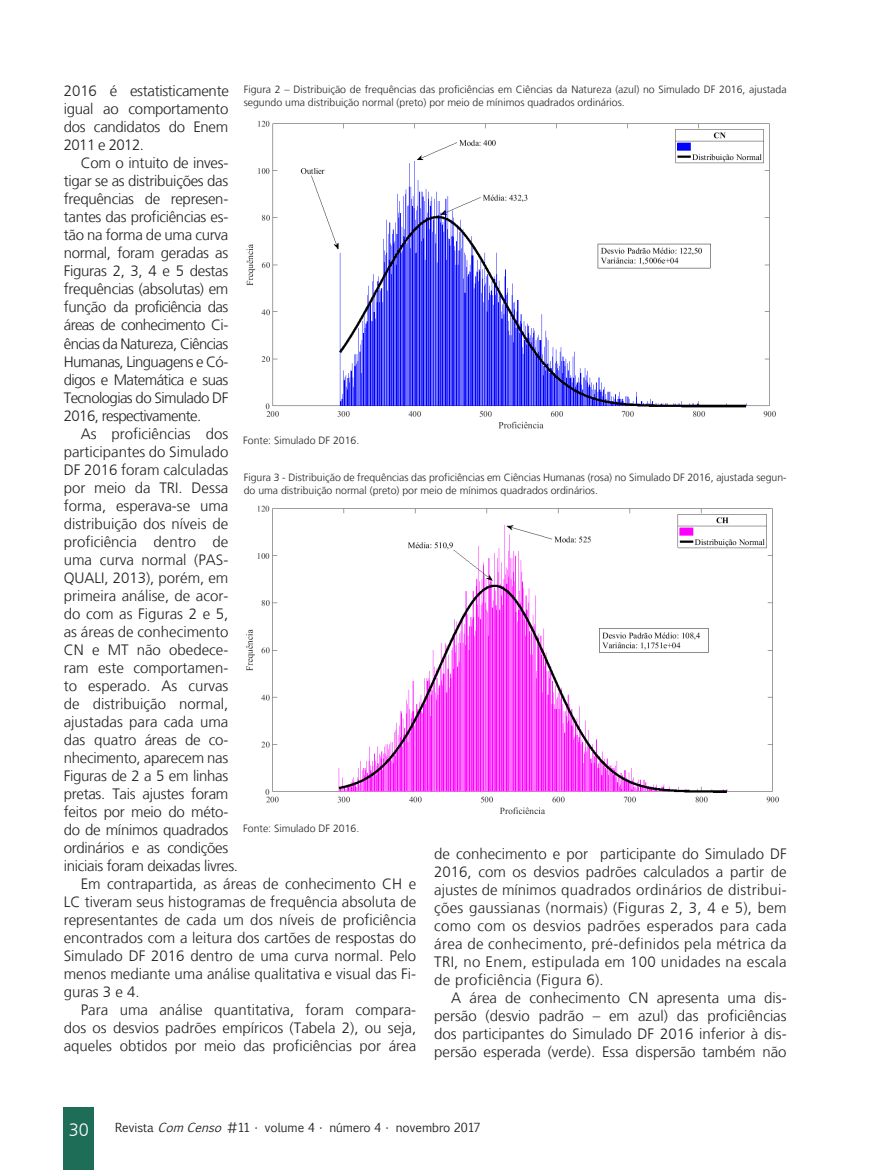
<style>
.page{position:relative;width:893px;height:1170px;background:#fff}
.page>*{position:absolute;margin:0;border:0;box-sizing:border-box;transform-origin:0 0}
.t1{font:300 18px "Frutiger LT";color:#fff}
.Miolo__10{font:300 15px/18px "Frutiger LT";color:#231f20;text-align:justify}
.t2{font:12px "Euphemia CAS";color:#231f20}
.Legendas{font:300 10.5px/13.5px "Frutiger LT";color:#231f20}
.s1{font-style:italic}
</style>
<div class="page">
<img style="left:246px;top:120px;width:530px;height:308px">
<img style="left:246px;top:505px;width:533px;height:310px">
<div style="left:64px;top:1107px;width:30px;height:62px;background:#1e6d56"></div>
<p class="Legendas" style="left:244px;top:83px;width:544px">Figura 2 – Distribuição de frequências das proficiências em Ciências da Natureza (azul) no Simulado DF 2016, ajustada segundo uma distribuição normal (preto) por meio de mínimos quadrados ordinários.</p>
<p class="Miolo__10" style="left:64px;top:82px;width:167px">2016 é estatisticamente igual ao comportamento dos candidatos do Enem 2011 e 2012.</p>
<p class="Miolo__10" style="left:64px;top:154px;width:166px;text-indent:17px">Com o intuito de inves&shy;tigar se as distribuições das frequências de represen&shy;tantes das proficiências es&shy;tão na forma de uma curva normal, foram geradas as Figuras 2, 3, 4 e 5 destas frequências (absolutas) em função da proficiência das áreas de conhecimento Ci&shy;ências da Natureza, Ciências Humanas, Linguagens e Có&shy;digos e Matemática e suas Tecnologias do Simulado DF 2016, respectivamente.</p>
<p class="Miolo__10" style="left:64px;top:424px;width:176px;text-align:left;text-indent:17px">As proficiências dos participantes do Simulado<br>DF 2016 foram calculadas por meio da TRI. Dessa forma, esperava-se uma distribuição dos níveis de proficiência dentro de uma curva normal (PAS-<br>QUALI, 2013), porém, em primeira análise, de acor&shy;do com as Figuras 2 e 5, as áreas de conhecimento<br>CN e MT não obedece&shy;ram este comportamen&shy;to esperado. As curvas de distribuição normal, ajustadas para cada uma das quatro áreas de co&shy;nhecimento, aparecem nas<br>Figuras de 2 a 5 em linhas pretas. Tais ajustes foram feitos por meio do méto&shy;do de mínimos quadrados ordinários e as condições iniciais foram deixadas livres.</p>
<p class="Miolo__10" style="left:64px;top:874px;width:354px;text-indent:17px">Em contrapartida, as áreas de conhecimento CH e LC tiveram seus histogramas de frequência absoluta de representantes de cada um dos níveis de proficiência encontrados com a leitura dos cartões de respostas do Simulado DF 2016 dentro de uma curva normal. Pelo menos mediante uma análise qualitativa e visual das Fi&shy;guras 3 e 4.</p>
<p class="Miolo__10" style="left:64px;top:1000px;width:354px;text-indent:17px">Para uma análise quantitativa, foram compara&shy;dos os desvios padrões empíricos (Tabela 2), ou seja, aqueles obtidos por meio das proficiências por área</p>
<p class="Legendas" style="left:243px;top:433px;width:118px">Fonte: Simulado DF 2016.</p>
<p class="Legendas" style="left:244px;top:470px;width:544px">Figura 3 - Distribuição de frequências das proficiências em Ciências Humanas (rosa) no Simulado DF 2016, ajustada segun&shy;do uma distribuição normal (preto) por meio de mínimos quadrados ordinários.</p>
<p class="Legendas" style="left:243px;top:821px;width:118px">Fonte: Simulado DF 2016.</p>
<p class="Miolo__10" style="left:434px;top:845px;width:354px">de conhecimento e por participante do Simulado DF 2016, com os desvios padrões calculados a partir de ajustes de mínimos quadrados ordinários de distribui&shy;ções gaussianas (normais) (Figuras 2, 3, 4 e 5), bem como com os desvios padrões esperados para cada área de conhecimento, pré-definidos pela métrica da TRI, no Enem, estipulada em 100 unidades na escala de proficiência (Figura 6).</p>
<p class="Miolo__10" style="left:434px;top:989px;width:354px;text-indent:17px">A área de conhecimento CN apresenta uma dis&shy;persão (desvio padrão – em azul) das proficiências dos participantes do Simulado DF 2016 inferior à dis&shy;persão esperada (verde). Essa dispersão também não</p>
<p class="t1" style="left:69px;top:1119px;width:22px">30</p>
<p class="t2" style="left:115px;top:1119px;width:367px">Revista <span class="s1">ComCenso</span> #11 • volume 4 • número 4 • novembro 2017</p>
</div>
